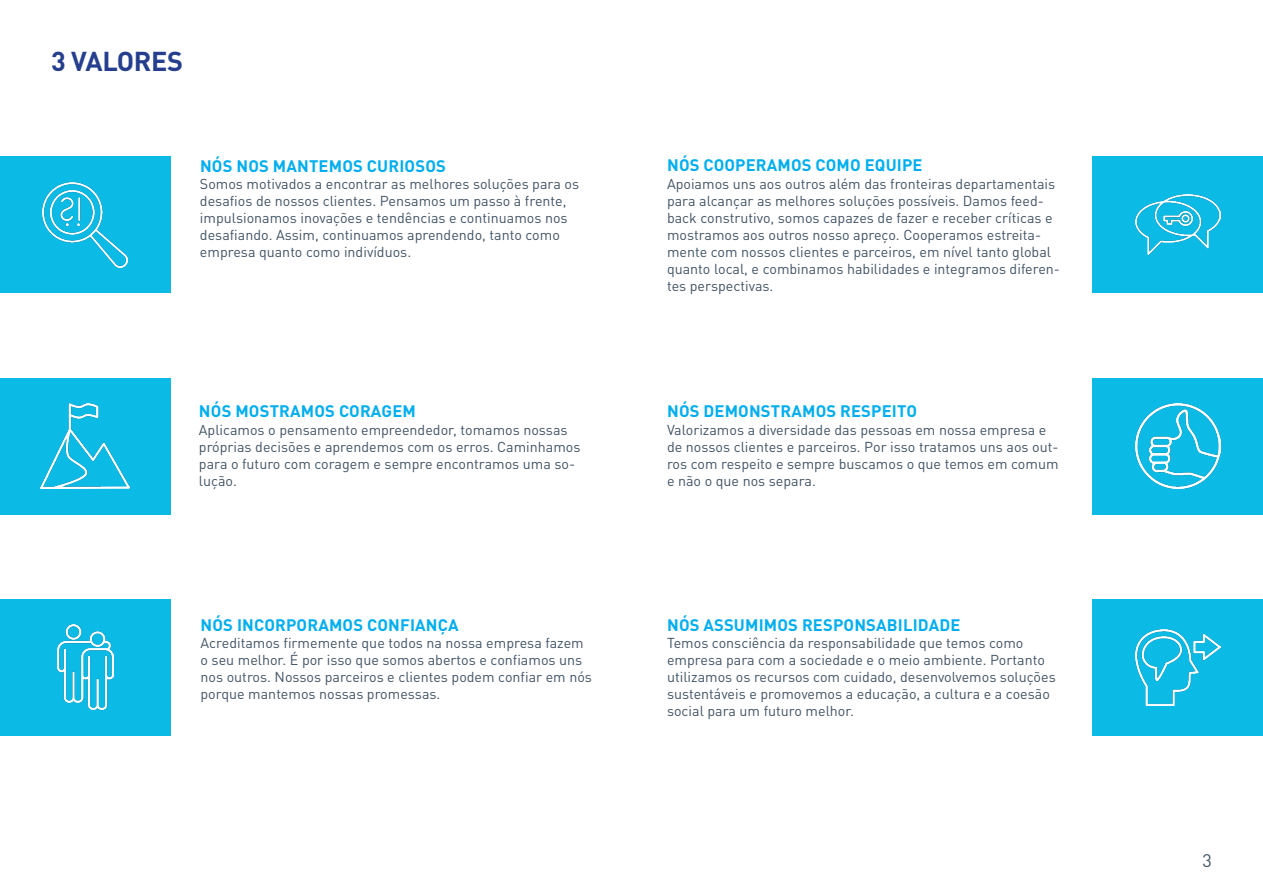
<style>
.page{position:relative;width:1263px;height:893px;background:#fff}
.page>*{position:absolute;margin:0;border:0;box-sizing:border-box;transform-origin:0 0}
.Überschrift{font:700 27px "DIN Pro";letter-spacing:-.01em;color:#253f8e}
.t1{font:18px "DIN Pro";color:#425465}
.Zwischenüberschrift{font:700 16.5px "DIN Pro";letter-spacing:.01em;color:#00aeef}
.Fließtext{font:14.25px/17.1px "DIN Pro";color:#425465}
</style>
<div class="page">
<div style="left:0;top:378px;width:170px;height:136px;background:#0cbae6"></div>
<img style="left:41px;top:403px;width:89px;height:86px">
<div style="left:0;top:599px;width:170px;height:136px;background:#0cbae6"></div>
<img style="left:57px;top:625px;width:56px;height:85px">
<div style="left:1093px;top:157px;width:170px;height:136px;background:#0cbae6"></div>
<img style="left:1135px;top:195px;width:85px;height:60px">
<div style="left:0;top:157px;width:170px;height:136px;background:#0cbae6"></div>
<img style="left:43px;top:182px;width:85px;height:85px">
<div style="left:1093px;top:378px;width:170px;height:136px;background:#0cbae6"></div>
<img style="left:1135px;top:404px;width:85px;height:85px">
<div style="left:1093px;top:599px;width:170px;height:136px;background:#0cbae6"></div>
<img style="left:1135px;top:629px;width:85px;height:76px">
<p class="Überschrift" style="left:51px;top:39px;width:134px">3 VALORES</p>
<p class="Zwischenüberschrift" style="left:200px;top:152px;width:247px">NÓS NOS MANTEMOS CURIOSOS</p>
<p class="Fließtext" style="left:200px;top:174px;width:381px">Somos motivados a encontrar as melhores soluções para os desafios de nossos clientes. Pensamos um passo à frente, impulsionamos inovações e tendências e continuamos nos desafiando. Assim, continuamos aprendendo, tanto como empresa quanto como indivíduos.</p>
<p class="Zwischenüberschrift" style="left:199px;top:398px;width:218px">NÓS MOSTRAMOS CORAGEM</p>
<p class="Fließtext" style="left:199px;top:419px;width:383px">Aplicamos o pensamento empreendedor, tomamos nossas próprias decisões e aprendemos com os erros. Caminhamos para o futuro com coragem e sempre encontramos uma so&shy;lução.</p>
<p class="Zwischenüberschrift" style="left:201px;top:611px;width:259px">NÓS INCORPORAMOS CONFIANÇA</p>
<p class="Fließtext" style="left:201px;top:633px;width:393px">Acreditamos firmemente que todos na nossa empresa fazem o seu melhor. É por isso que somos abertos e confiamos uns nos outros. Nossos parceiros e clientes podem confiar em nós porque mantemos nossas promessas.</p>
<p class="Zwischenüberschrift" style="left:667px;top:152px;width:257px">NÓS COOPERAMOS COMO EQUIPE</p>
<p class="Fließtext" style="left:667px;top:173px;width:394px">Apoiamos uns aos outros além das fronteiras departamentais para alcançar as melhores soluções possíveis. Damos feed&shy;back construtivo, somos capazes de fazer e receber críticas e mostramos aos outros nosso apreço. Cooperamos estreita&shy;mente com nossos clientes e parceiros, em nível tanto global quanto local, e combinamos habilidades e integramos diferen&shy;tes perspectivas.</p>
<p class="Zwischenüberschrift" style="left:667px;top:398px;width:251px">NÓS DEMONSTRAMOS RESPEITO</p>
<p class="Fließtext" style="left:667px;top:419px;width:393px">Valorizamos a diversidade das pessoas em nossa empresa e de nossos clientes e parceiros. Por isso tratamos uns aos out&shy;ros com respeito e sempre buscamos o que temos em comum e não o que nos separa.</p>
<p class="Zwischenüberschrift" style="left:667px;top:611px;width:295px">NÓS ASSUMIMOS RESPONSABILIDADE</p>
<p class="Fließtext" style="left:667px;top:633px;width:390px">Temos consciência da responsabilidade que temos como empresa para com a sociedade e o meio ambiente. Portanto utilizamos os recursos com cuidado, desenvolvemos soluções sustentáveis e promovemos a educação, a cultura e a coesão social para um futuro melhor.</p>
<p class="t1" style="left:1202px;top:847px;width:11px">3</p>
</div>
